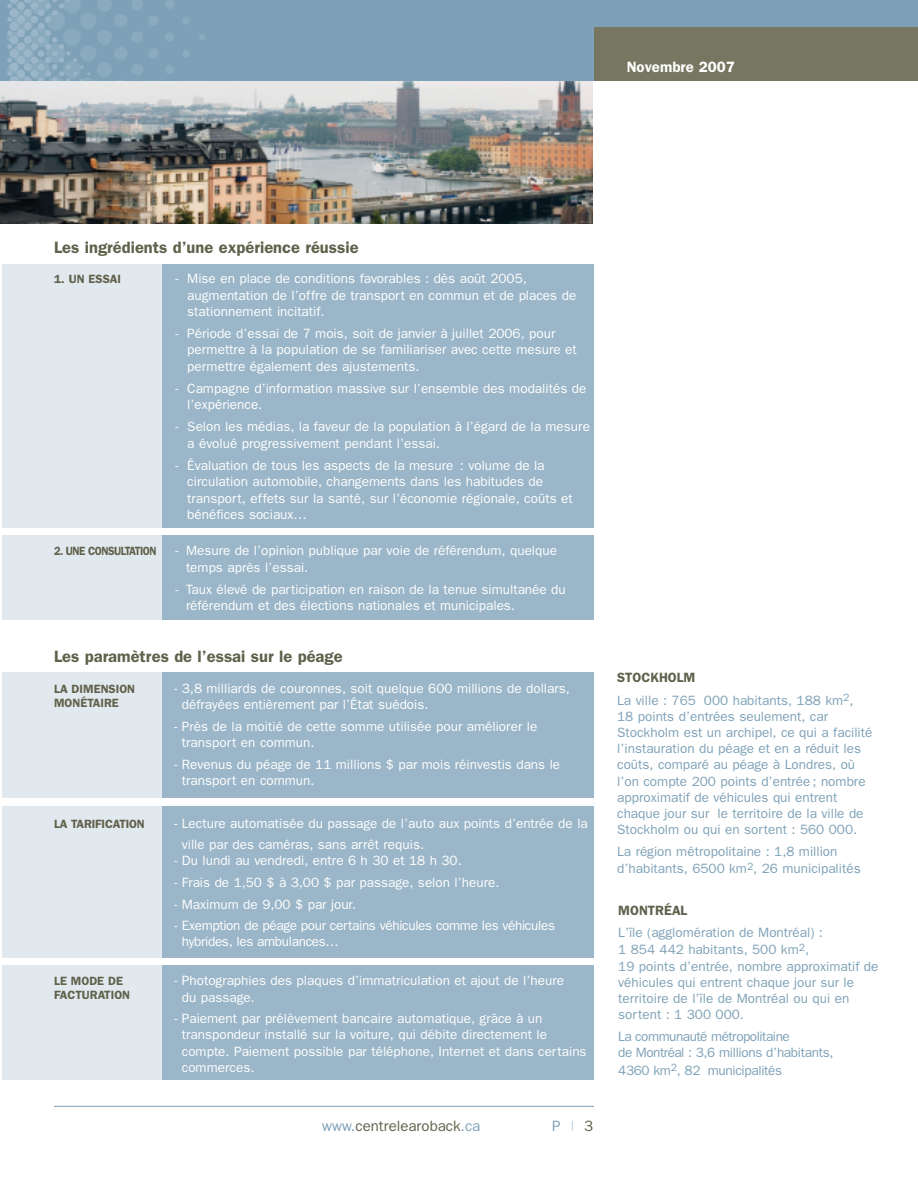
<style>
.page{position:relative;width:918px;height:1188px;background:#fff}
.page>*{position:absolute;margin:0;border:0;box-sizing:border-box;transform-origin:0 0}
.t1{font:600 16.5px "Franklin Gothic";color:#60614b}
.t2{font:15px "Franklin Gothic";color:#60614b}
.t3{font:600 15px "Franklin Gothic";color:#fff}
.t4{font:15px "Franklin Gothic";color:#7ea1b7}
.t5{font:13.5px/16.5px "Franklin Gothic";color:#fff}
.t6{font:13.5px/16.2px "Franklin Gothic";color:#7ea1b7}
.t7{font:13.5px/16.2px "Franklin Gothic";letter-spacing:-.025em;color:#fff}
.t8{font:13.5px/16.2px "Franklin Gothic";letter-spacing:-.035em;color:#7ea1b7}
.t9{font:13.5px "Franklin Gothic";letter-spacing:-.025em;color:#7ea1b7}
.t10{font:600 13.5px "Franklin Gothic";color:#60614b}
.t11{font:600 12px "Franklin Gothic";color:#60614b}
.t12{font:600 12px "Franklin Gothic";letter-spacing:-.04em;color:#60614b;scale:.9 1}
.s1{color:#7ea1b7}
.s2{color:#b7cad8}
.s3{color:#60614b}
.s4{font-weight:600;color:#60614b}
</style>
<div class="page">
<img style="left:0;top:81px;width:592px;height:142px">
<div style="left:0;top:0;width:918px;height:81px;background:#7ea1b7"></div>
<hr style="left:54px;top:1106px;width:540px;height:1px;background:#7ea1b7">
<svg style="left:199px;top:34px;width:6px;height:6px"></svg>
<svg style="left:7px;top:0;width:183px;height:81px"></svg>
<div style="left:594px;top:27px;width:324px;height:54px;background:#777761"></div>
<div style="left:161px;top:672px;width:433px;height:126px;background:#9bb6c8"></div>
<div style="left:2px;top:672px;width:159px;height:126px;background:#e1e9ef"></div>
<div style="left:155px;top:965px;width:439px;height:115px;background:#9bb6c8"></div>
<div style="left:2px;top:965px;width:159px;height:115px;background:#e1e9ef"></div>
<div style="left:161px;top:806px;width:433px;height:152px;background:#9bb6c8"></div>
<div style="left:2px;top:806px;width:159px;height:152px;background:#e1e9ef"></div>
<div style="left:161px;top:265px;width:433px;height:126px;background:#9bb6c8"></div>
<div style="left:2px;top:265px;width:159px;height:126px;background:#e1e9ef"></div>
<div style="left:161px;top:536px;width:433px;height:84px;background:#9bb6c8"></div>
<div style="left:2px;top:536px;width:159px;height:84px;background:#e1e9ef"></div>
<div style="left:161px;top:390px;width:433px;height:138px;background:#9bb6c8"></div>
<div style="left:2px;top:372px;width:159px;height:156px;background:#e1e9ef"></div>
<p class="t3" style="left:627px;top:58px;width:110px">Novembre 2007</p>
<p class="t1" style="left:54px;top:238px;width:306px">Les ingrédients d’une expérience réussie</p>
<p class="t11" style="left:54px;top:272px;width:69px">1. UN ESSAI</p>
<p class="t5" style="left:187px;top:270px;width:391px;text-indent:-12px">- Mise en place de conditions favorables : dès août 2005, augmentation de l’offre de transport en commun et de places de stationnement incitatif.</p>
<p class="t5" style="left:187px;top:325px;width:391px;text-indent:-12px">- Période d’essai de 7 mois, soit de janvier à juillet 2006, pour permettre à la population de se familiariser avec cette mesure et permettre également des ajustements.</p>
<p class="t5" style="left:187px;top:380px;width:401px;text-indent:-12px">- Campagne d’information massive sur l’ensemble des modalités de l’expérience.</p>
<p class="t5" style="left:187px;top:418px;width:404px;text-indent:-12px">- Selon les médias, la faveur de la population à l’égard de la mesure a évolué progressivement pendant l’essai.</p>
<p class="t5" style="left:187px;top:457px;width:387px;text-indent:-12px">- Évaluation de tous les aspects de la mesure : volume de la circulation automobile, changements dans les habitudes de transport, effets sur la santé, sur l’économie régionale, coûts et bénéfices sociaux…</p>
<p class="t12" style="left:54px;top:544px;width:116px">2. UNE CONSULTATION</p>
<p class="t5" style="left:186px;top:543px;width:373px;text-indent:-11px">- Mesure de l’opinion publique par voie de référendum, quelque temps après l’essai.</p>
<p class="t5" style="left:186px;top:581px;width:381px;text-indent:-11px">- Taux élevé de participation en raison de la tenue simultanée du référendum et des élections nationales et municipales.</p>
<p class="t1" style="left:54px;top:647px;width:290px">Les paramètres de l’essai sur le péage</p>
<p class="t11" style="left:54px;top:682px;width:83px">LA DIMENSION</p>
<p class="t5" style="left:182px;top:680px;width:390px;text-indent:-7px">- 3,8 milliards de couronnes, soit quelque 600 millions de dollars, défrayées entièrement par l’État suédois.</p>
<p class="t5" style="left:182px;top:718px;width:357px;text-indent:-7px">- Près de la moitié de cette somme utilisée pour améliorer le transport en commun.</p>
<p class="t5" style="left:182px;top:756px;width:380px;text-indent:-7px">- Revenus du péage de 11 millions $ par mois réinvestis dans le transport en commun.</p>
<p class="t11" style="left:54px;top:816px;width:92px">LA TARIFICATION</p>
<p class="t5" style="left:182px;top:812px;width:407px;line-height:21px;text-indent:-7px">- Lecture automatisée du passage de l’auto aux points d’entrée de la ville par des caméras, sans arrêt requis.</p>
<p class="t5" style="left:174px;top:853px;width:289px">- Du lundi au vendredi, entre 6 h 30 et 18 h 30.</p>
<p class="t5" style="left:174px;top:874px;width:327px">- Frais de 1,50 $ à 3,00 $ par passage, selon l’heure.</p>
<p class="t5" style="left:174px;top:896px;width:183px">- Maximum de 9,00 $ par jour.</p>
<p class="t7" style="left:182px;top:918px;width:375px;text-indent:-7px">- Exemption de péage pour certains véhicules comme les véhicules hybrides, les ambulances…</p>
<p class="t11" style="left:54px;top:974px;width:71px">LE MODE DE</p>
<p class="t5" style="left:182px;top:973px;width:384px;text-indent:-7px">- Photographies des plaques d’immatriculation et ajout de l’heure du passage.</p>
<p class="t5" style="left:182px;top:1010px;width:406px;text-indent:-7px">- Paiement par prélèvement bancaire automatique, grâce à un transpondeur installé sur la voiture, qui débite directement le compte. Paiement possible par téléphone, Internet et dans certains commerces.</p>
<p class="t11" style="left:54px;top:696px;width:66px">MONÉTAIRE</p>
<p class="t11" style="left:54px;top:988px;width:78px">FACTURATION</p>
<p class="t2" style="left:322px;top:1117px;width:160px"><span class="s1">www.</span>centrelearoback<span class="s1">.ca</span></p>
<p class="t4" style="left:552px;top:1117px;width:43px">P <span class="s2">|</span> <span class="s3">3</span></p>
<p class="t6" style="left:617px;top:666px;width:238px;line-height:23px"><span class="s4">STOCKHOLM<br></span>La ville : 765 000 habitants, 188 km<sup>2</sup>,</p>
<p class="t6" style="left:617px;top:708px;width:257px">18 points d’entrées seulement, car Stockholm est un archipel, ce qui a facilité l’instauration du péage et en a réduit les coûts, comparé au péage à Londres, où l’on compte 200 points d’entrée ; nombre approximatif de véhicules qui entrent chaque jour sur le territoire de la ville de Stockholm ou qui en sortent : 560 000.</p>
<p class="t6" style="left:617px;top:842px;width:245px;line-height:17.5px">La région métropolitaine : 1,8 million d’habitants, 6500 km<sup>2</sup>, 26 municipalités</p>
<p class="t10" style="left:618px;top:903px;width:71px">MONTRÉAL</p>
<p class="t6" style="left:618px;top:923px;width:206px;line-height:17.5px">L’île (agglomération de Montréal) :<br>1 854 442 habitants, 500 km<sup>2</sup>,</p>
<p class="t6" style="left:618px;top:958px;width:262px">19 points d’entrée, nombre approximatif de véhicules qui entrent chaque jour sur le territoire de l’île de Montréal ou qui en sortent : 1 300 000.</p>
<p class="t8" style="left:618px;top:1028px;width:217px">La communauté métropolitaine<br>de Montréal : 3,6 millions d’habitants,</p>
<p class="t9" style="left:618px;top:1062px;width:166px">4360 km<sup>2</sup>, 82 municipalités</p>
</div>
